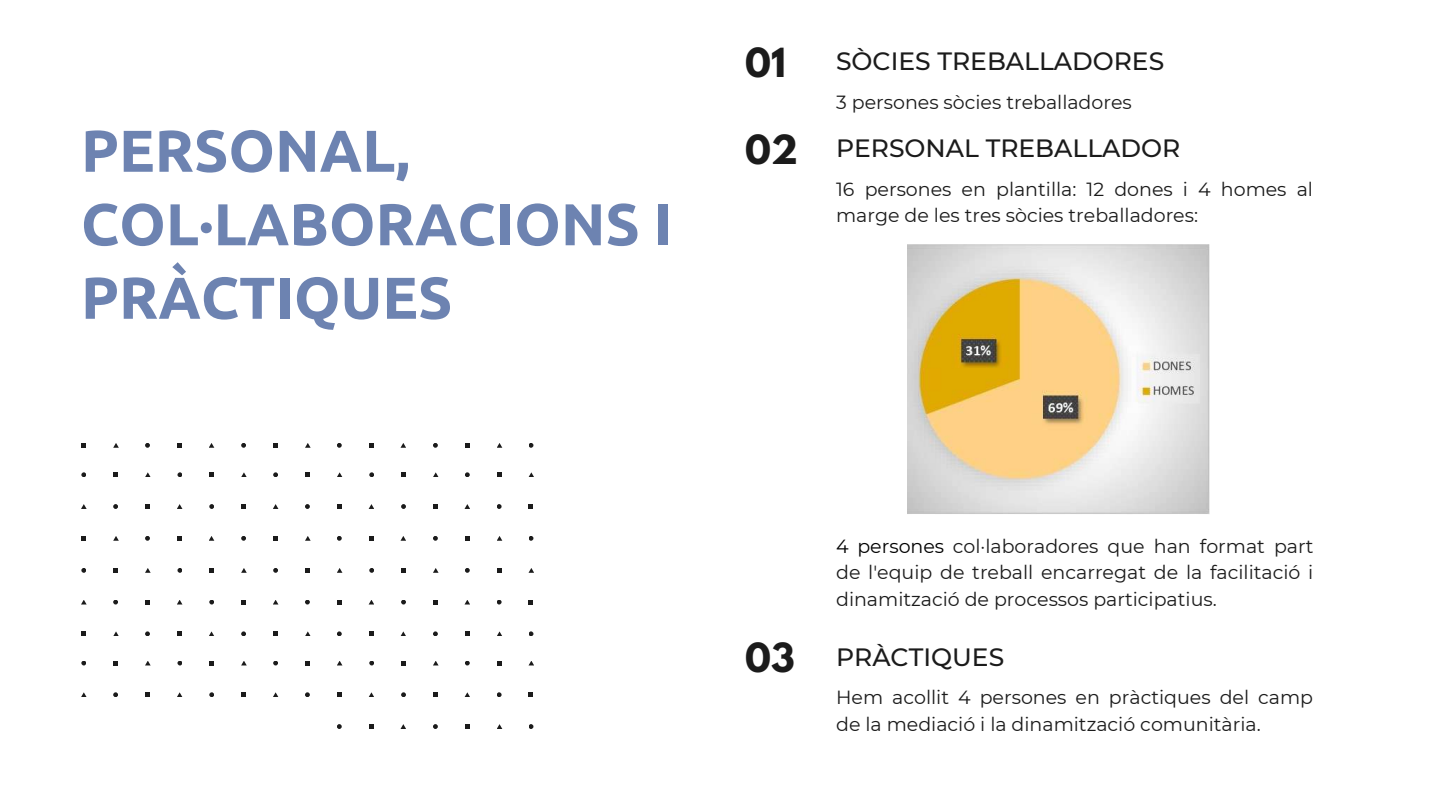
<style>
.page{position:relative;width:1440px;height:810px;background:#fff}
.page>*{position:absolute;margin:0;border:0;box-sizing:border-box;transform-origin:0 0}
.t1{font:700 59px/73.5px "Ubuntu";color:#6d83b1}
.t2{font:700 35.6px "League Spartan";color:#1b1b1b}
.t3{font:500 25px "Montserrat";color:#1b1b1b}
.t4{font:19px/26.2px "Montserrat";color:#1b1b1b}
.s1{color:#000}
.s2{font-family:"League Spartan";font-weight:700;font-size:35.6px}
</style>
<div class="page">
<svg style="left:81px;top:472px;width:5px;height:5px"></svg>
<svg style="left:81px;top:661px;width:5px;height:4px"></svg>
<svg style="left:81px;top:568px;width:5px;height:5px"></svg>
<svg style="left:465px;top:472px;width:5px;height:5px"></svg>
<svg style="left:465px;top:661px;width:5px;height:4px"></svg>
<svg style="left:465px;top:568px;width:5px;height:5px"></svg>
<svg style="left:273px;top:472px;width:5px;height:5px"></svg>
<svg style="left:273px;top:661px;width:5px;height:4px"></svg>
<svg style="left:273px;top:568px;width:5px;height:5px"></svg>
<svg style="left:113px;top:504px;width:5px;height:5px"></svg>
<svg style="left:113px;top:692px;width:5px;height:5px"></svg>
<svg style="left:113px;top:600px;width:5px;height:5px"></svg>
<svg style="left:497px;top:504px;width:5px;height:5px"></svg>
<svg style="left:497px;top:692px;width:5px;height:5px"></svg>
<svg style="left:497px;top:600px;width:5px;height:5px"></svg>
<svg style="left:305px;top:504px;width:5px;height:5px"></svg>
<svg style="left:305px;top:692px;width:5px;height:5px"></svg>
<svg style="left:305px;top:600px;width:5px;height:5px"></svg>
<svg style="left:145px;top:536px;width:5px;height:5px"></svg>
<svg style="left:145px;top:631px;width:5px;height:5px"></svg>
<svg style="left:145px;top:443px;width:5px;height:5px"></svg>
<svg style="left:529px;top:536px;width:4px;height:5px"></svg>
<svg style="left:529px;top:724px;width:4px;height:5px"></svg>
<svg style="left:529px;top:631px;width:4px;height:5px"></svg>
<svg style="left:529px;top:443px;width:4px;height:5px"></svg>
<svg style="left:337px;top:536px;width:5px;height:5px"></svg>
<svg style="left:337px;top:724px;width:5px;height:5px"></svg>
<svg style="left:337px;top:631px;width:5px;height:5px"></svg>
<svg style="left:337px;top:443px;width:5px;height:5px"></svg>
<svg style="left:177px;top:472px;width:5px;height:5px"></svg>
<svg style="left:177px;top:661px;width:5px;height:4px"></svg>
<svg style="left:177px;top:568px;width:5px;height:5px"></svg>
<svg style="left:369px;top:472px;width:5px;height:5px"></svg>
<svg style="left:369px;top:661px;width:5px;height:4px"></svg>
<svg style="left:369px;top:568px;width:5px;height:5px"></svg>
<svg style="left:209px;top:504px;width:5px;height:5px"></svg>
<svg style="left:209px;top:692px;width:5px;height:5px"></svg>
<svg style="left:209px;top:600px;width:5px;height:5px"></svg>
<svg style="left:401px;top:504px;width:5px;height:5px"></svg>
<svg style="left:401px;top:692px;width:5px;height:5px"></svg>
<svg style="left:401px;top:600px;width:5px;height:5px"></svg>
<svg style="left:241px;top:536px;width:5px;height:5px"></svg>
<svg style="left:241px;top:631px;width:5px;height:5px"></svg>
<svg style="left:241px;top:443px;width:5px;height:5px"></svg>
<svg style="left:433px;top:536px;width:5px;height:5px"></svg>
<svg style="left:433px;top:724px;width:5px;height:5px"></svg>
<svg style="left:433px;top:631px;width:5px;height:5px"></svg>
<svg style="left:433px;top:443px;width:5px;height:5px"></svg>
<svg style="left:113px;top:472px;width:5px;height:5px"></svg>
<svg style="left:113px;top:661px;width:5px;height:4px"></svg>
<svg style="left:113px;top:568px;width:5px;height:5px"></svg>
<svg style="left:497px;top:472px;width:5px;height:5px"></svg>
<svg style="left:497px;top:661px;width:5px;height:4px"></svg>
<svg style="left:497px;top:568px;width:5px;height:5px"></svg>
<svg style="left:305px;top:472px;width:5px;height:5px"></svg>
<svg style="left:305px;top:661px;width:5px;height:4px"></svg>
<svg style="left:305px;top:568px;width:5px;height:5px"></svg>
<svg style="left:145px;top:504px;width:5px;height:5px"></svg>
<svg style="left:145px;top:692px;width:5px;height:5px"></svg>
<svg style="left:145px;top:600px;width:5px;height:5px"></svg>
<svg style="left:529px;top:504px;width:4px;height:5px"></svg>
<svg style="left:529px;top:692px;width:4px;height:5px"></svg>
<svg style="left:529px;top:600px;width:4px;height:5px"></svg>
<svg style="left:337px;top:504px;width:5px;height:5px"></svg>
<svg style="left:337px;top:692px;width:5px;height:5px"></svg>
<svg style="left:337px;top:600px;width:5px;height:5px"></svg>
<svg style="left:177px;top:536px;width:5px;height:5px"></svg>
<svg style="left:177px;top:631px;width:5px;height:5px"></svg>
<svg style="left:177px;top:443px;width:5px;height:5px"></svg>
<svg style="left:369px;top:536px;width:5px;height:5px"></svg>
<svg style="left:369px;top:724px;width:5px;height:5px"></svg>
<svg style="left:369px;top:631px;width:5px;height:5px"></svg>
<svg style="left:369px;top:443px;width:5px;height:5px"></svg>
<svg style="left:81px;top:536px;width:5px;height:5px"></svg>
<svg style="left:81px;top:631px;width:5px;height:5px"></svg>
<svg style="left:81px;top:443px;width:5px;height:5px"></svg>
<svg style="left:465px;top:536px;width:5px;height:5px"></svg>
<svg style="left:465px;top:724px;width:5px;height:5px"></svg>
<svg style="left:465px;top:631px;width:5px;height:5px"></svg>
<svg style="left:465px;top:443px;width:5px;height:5px"></svg>
<svg style="left:273px;top:536px;width:5px;height:5px"></svg>
<svg style="left:273px;top:631px;width:5px;height:5px"></svg>
<svg style="left:273px;top:443px;width:5px;height:5px"></svg>
<svg style="left:209px;top:472px;width:5px;height:5px"></svg>
<svg style="left:209px;top:661px;width:5px;height:4px"></svg>
<svg style="left:209px;top:568px;width:5px;height:5px"></svg>
<svg style="left:401px;top:472px;width:5px;height:5px"></svg>
<svg style="left:401px;top:661px;width:5px;height:4px"></svg>
<svg style="left:401px;top:568px;width:5px;height:5px"></svg>
<svg style="left:241px;top:504px;width:5px;height:5px"></svg>
<svg style="left:241px;top:692px;width:5px;height:5px"></svg>
<svg style="left:241px;top:600px;width:5px;height:5px"></svg>
<svg style="left:433px;top:504px;width:5px;height:5px"></svg>
<svg style="left:433px;top:692px;width:5px;height:5px"></svg>
<svg style="left:433px;top:600px;width:5px;height:5px"></svg>
<svg style="left:145px;top:472px;width:6px;height:5px"></svg>
<svg style="left:145px;top:661px;width:6px;height:4px"></svg>
<svg style="left:145px;top:568px;width:6px;height:5px"></svg>
<svg style="left:529px;top:472px;width:5px;height:5px"></svg>
<svg style="left:529px;top:661px;width:5px;height:4px"></svg>
<svg style="left:529px;top:568px;width:5px;height:5px"></svg>
<svg style="left:337px;top:472px;width:5px;height:5px"></svg>
<svg style="left:337px;top:661px;width:5px;height:4px"></svg>
<svg style="left:337px;top:568px;width:5px;height:5px"></svg>
<svg style="left:177px;top:504px;width:5px;height:5px"></svg>
<svg style="left:177px;top:692px;width:5px;height:5px"></svg>
<svg style="left:177px;top:600px;width:5px;height:5px"></svg>
<svg style="left:369px;top:504px;width:5px;height:5px"></svg>
<svg style="left:369px;top:692px;width:5px;height:5px"></svg>
<svg style="left:369px;top:600px;width:5px;height:5px"></svg>
<svg style="left:209px;top:536px;width:5px;height:5px"></svg>
<svg style="left:209px;top:631px;width:5px;height:5px"></svg>
<svg style="left:209px;top:443px;width:5px;height:5px"></svg>
<svg style="left:401px;top:536px;width:5px;height:5px"></svg>
<svg style="left:401px;top:724px;width:5px;height:5px"></svg>
<svg style="left:401px;top:631px;width:5px;height:5px"></svg>
<svg style="left:401px;top:443px;width:5px;height:5px"></svg>
<svg style="left:113px;top:536px;width:6px;height:5px"></svg>
<svg style="left:113px;top:631px;width:6px;height:5px"></svg>
<svg style="left:113px;top:443px;width:6px;height:5px"></svg>
<svg style="left:497px;top:536px;width:5px;height:5px"></svg>
<svg style="left:497px;top:724px;width:5px;height:5px"></svg>
<svg style="left:497px;top:631px;width:5px;height:5px"></svg>
<svg style="left:497px;top:443px;width:5px;height:5px"></svg>
<svg style="left:305px;top:536px;width:6px;height:5px"></svg>
<svg style="left:305px;top:631px;width:6px;height:5px"></svg>
<svg style="left:305px;top:443px;width:6px;height:5px"></svg>
<svg style="left:241px;top:472px;width:6px;height:5px"></svg>
<svg style="left:241px;top:661px;width:6px;height:4px"></svg>
<svg style="left:241px;top:568px;width:6px;height:5px"></svg>
<svg style="left:433px;top:472px;width:6px;height:5px"></svg>
<svg style="left:433px;top:661px;width:6px;height:4px"></svg>
<svg style="left:433px;top:568px;width:6px;height:5px"></svg>
<svg style="left:81px;top:504px;width:6px;height:5px"></svg>
<svg style="left:81px;top:692px;width:6px;height:5px"></svg>
<svg style="left:81px;top:600px;width:6px;height:5px"></svg>
<svg style="left:465px;top:504px;width:5px;height:5px"></svg>
<svg style="left:465px;top:692px;width:5px;height:5px"></svg>
<svg style="left:465px;top:600px;width:5px;height:5px"></svg>
<svg style="left:273px;top:504px;width:5px;height:5px"></svg>
<svg style="left:273px;top:692px;width:5px;height:5px"></svg>
<svg style="left:273px;top:600px;width:5px;height:5px"></svg>
<img style="left:907px;top:244px;width:303px;height:270px">
<h2 class="t2" style="left:745px;top:45px;width:42px">01</h2>
<h1 class="t1" style="left:81px;top:113px;width:330px">PERSONAL,</h1>
<h2 class="t2" style="left:745px;top:132px;width:54px">02</h2>
<h1 class="t1" style="left:81px;top:187px;width:593px">COL·LABORACIONS I<br>PRÀCTIQUES</h1>
<h3 class="t3" style="left:836px;top:46px;width:330px">SÒCIES TREBALLADORES</h3>
<p class="t4" style="left:836px;top:89px;width:297px">3 persones sòcies treballadores</p>
<h3 class="t3" style="left:836px;top:133px;width:346px">PERSONAL TREBALLADOR</h3>
<p class="t4" style="left:836px;top:176px;width:478px">16 persones en plantilla: 12 dones i 4 homes al marge de les tres sòcies treballadores:</p>
<p class="t4" style="left:836px;top:533px;width:479px;text-align:justify"><span class="s1">4 persones</span> col·laboradores que han format part de l'equip de treball encarregat de la facilitació i dinamització de processos participatius.</p>
<h3 class="t3" style="left:745px;top:642px;width:261px"><span class="s2">03</span> PRÀCTIQUES</h3>
<p class="t4" style="left:836px;top:684px;width:478px">Hem acollit 4 persones en pràctiques del camp de la mediació i la dinamització comunitària.</p>
</div>
